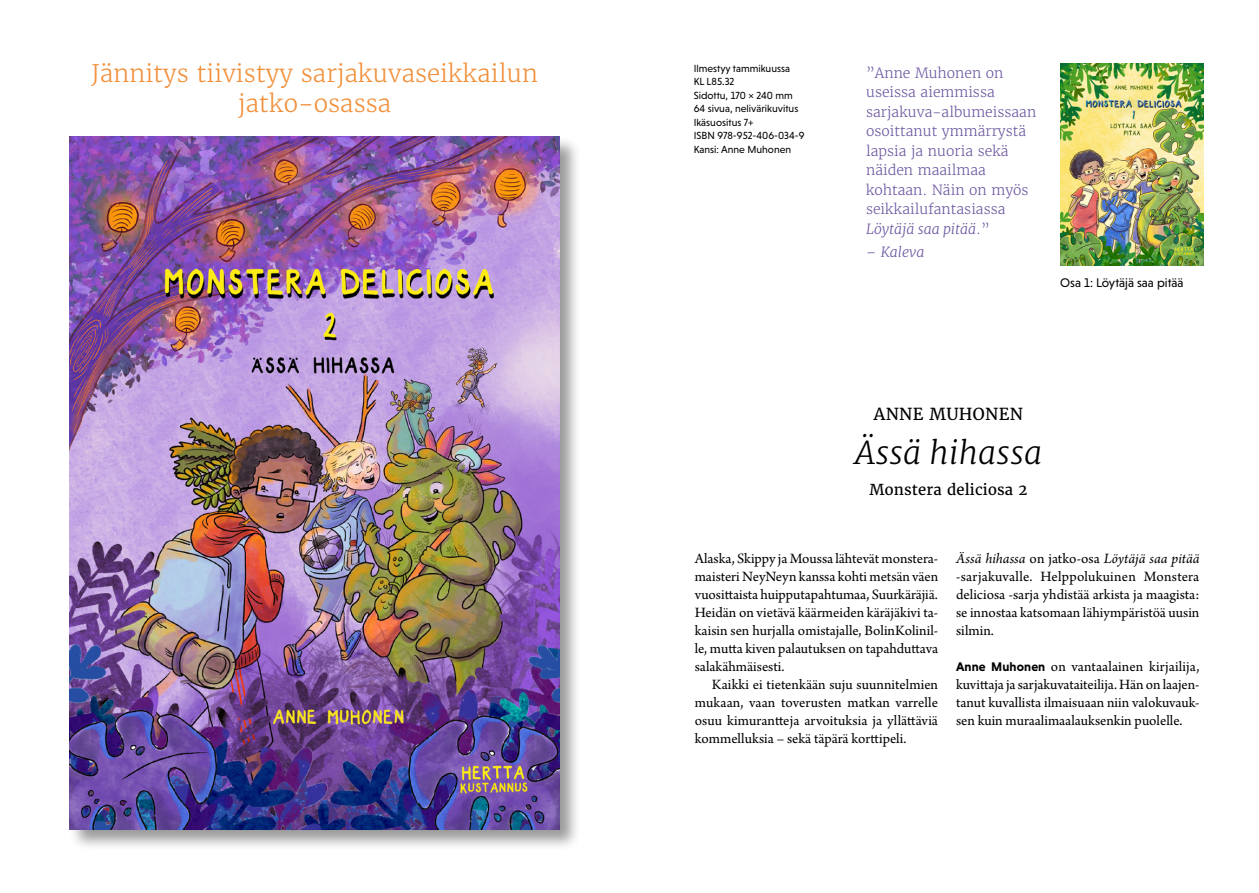
<style>
.page{position:relative;width:1259px;height:893px;background:#fff}
.page>*{position:absolute;margin:0;border:0;box-sizing:border-box;transform-origin:0 0}
.t1{font:italic 300 31.5px "Merriweather";letter-spacing:.01em;color:#000}
.t2{font:300 24px/30px "Merriweather";color:#f1903b;text-align:center}
.t3{font:16.5px "Merriweather";letter-spacing:.02em;color:#000}
.t4{font:15px/18px "Arno Pro";color:#000;text-align:justify}
.t5{font:15px "Merriweather";letter-spacing:.01em;color:#000}
.t6{font:300 13.95px/19.5px "Merriweather";color:#6c56a0}
.t7{font:italic 300 13.95px "Merriweather";color:#6c56a0}
.t8{font:12.75px "Niveau Grotesk";color:#000}
.t9{font:10.5px/13.5px "Niveau Grotesk";color:#000}
.s1{font-style:italic}
.s2{font-style:normal}
.s3{font-family:"Niveau Grotesk";font-weight:700;font-size:12.75px}
</style>
<div class="page">
<div style="left:68px;top:135px;width:513px;height:716px;background:#000;opacity:.4"></div>
<img style="left:70px;top:136px;width:489px;height:693px">
<img style="left:1060px;top:63px;width:143px;height:202px">
<h2 class="t2" style="left:91px;top:58px;width:448px">Jännitys tiivistyy sarjakuvaseikkailun jatko-osassa</h2>
<p class="t9" style="left:693px;top:61px;width:112px">Ilmestyy tammikuussa<br>KL L85.32<br>Sidottu, 170 × 240 mm<br>64 sivua, nelivärikuvitus<br>Ikäsuositus 7+<br>ISBN 978-952-406-034-9<br>Kansi: Anne Muhonen</p>
<p class="t6" style="left:866px;top:63px;width:172px">”Anne Muhonen on useissa aiemmissa sarjakuva-albumeissaan osoittanut ymmärrystä lapsia ja nuoria sekä näiden maailmaa kohtaan. Näin on myös seikkailufantasiassa<br><span class="s1">Löytäjä saa pitää</span>.”</p>
<p class="t7" style="left:866px;top:244px;width:60px"><span class="s2">–</span> Kaleva</p>
<p class="t8" style="left:1060px;top:275px;width:125px">Osa 1: Löytäjä saa pitää</p>
<p class="t3" style="left:874px;top:404px;width:150px">ANNE MUHONEN</p>
<h1 class="t1" style="left:855px;top:433px;width:189px">Ässä hihassa</h1>
<p class="t5" style="left:869px;top:481px;width:159px">Monstera deliciosa 2</p>
<p class="t4" style="left:695px;top:550px;width:245px">Alaska, Skippy ja Moussa lähtevät monstera&shy;maisteri NeyNeyn kanssa kohti metsän väen vuosittaista huipputapahtumaa, Suurkäräjiä.<br>Heidän on vietävä käärmeiden käräjäkivi ta&shy;kaisin sen hurjalla omistajalle, BolinKolinil&shy;le, mutta kiven palautuksen on tapahduttava salakähmäisesti.</p>
<p class="t4" style="left:695px;top:676px;width:245px;text-indent:17px">Kaikki ei tietenkään suju suunnitelmien mukaan, vaan toverusten matkan varrelle osuu kimurantteja arvoituksia ja yllättäviä kommelluksia – sekä täpärä korttipeli.</p>
<p class="t4" style="left:956px;top:550px;width:245px"><span class="s1">Ässä hihassa</span> on jatko-osa <span class="s1">Löytäjä saa pitää </span>-sarjakuvalle. Helppolukuinen Monstera deliciosa -sarja yhdistää arkista ja maagista: se innostaa katsomaan lähiympäristöä uusin silmin.</p>
<p class="t4" style="left:956px;top:658px;width:245px"><span class="s3">Anne Muhonen</span> on vantaalainen kirjailija, kuvittaja ja sarjakuvataiteilija. Hän on laajen&shy;tanut kuvallista ilmaisuaan niin valokuvauk&shy;sen kuin muraalimaalauksenkin puolelle.</p>
</div>
